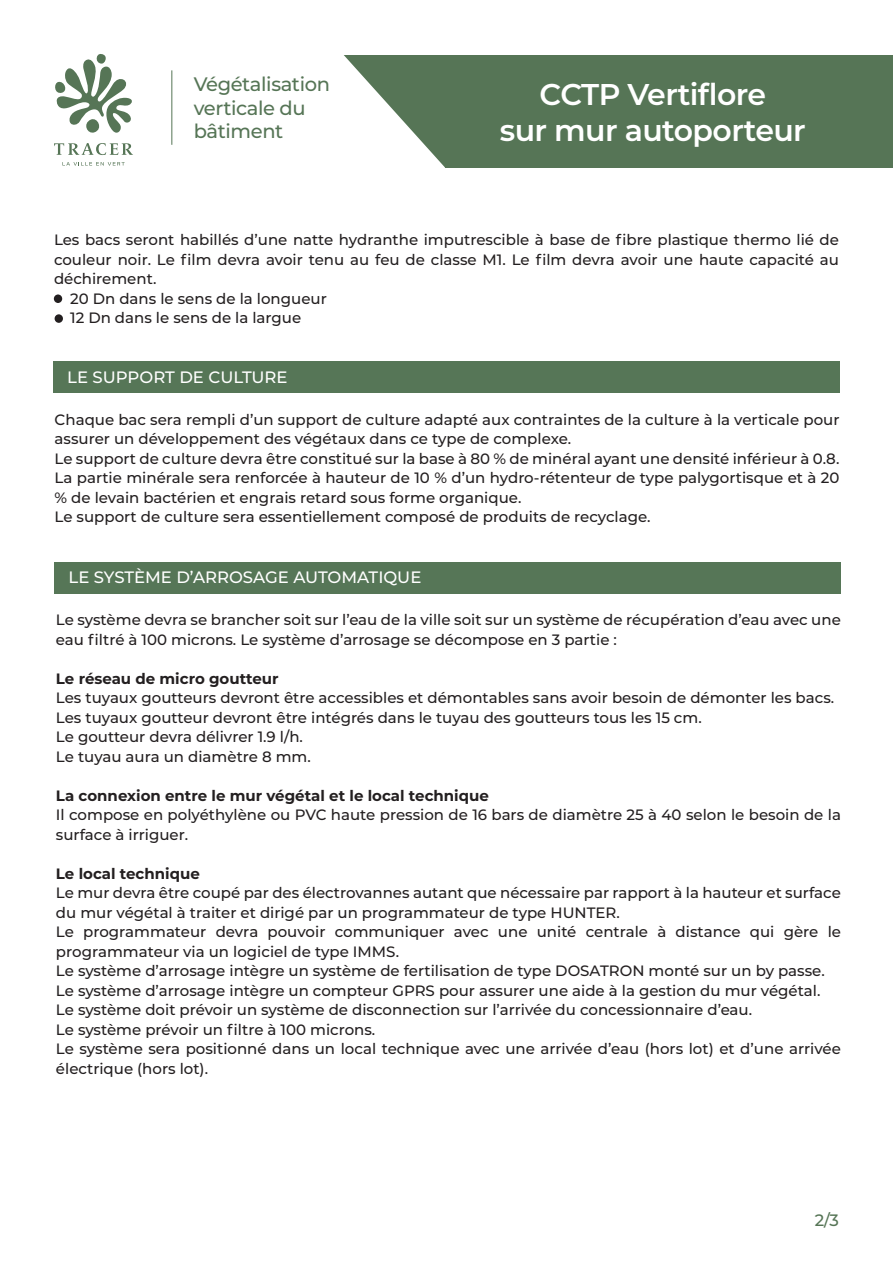
<style>
.page{position:relative;width:893px;height:1263px;background:#fff}
.page>*{position:absolute;margin:0;border:0;box-sizing:border-box;transform-origin:0 0}
.t1{font:600 30px/36px "Montserrat";letter-spacing:-.02em;color:#fff;text-align:center}
.t2{font:500 19.5px/23.4px "Montserrat";letter-spacing:-.02em;color:#567556}
.t3{font:500 16.5px "Montserrat";color:#fff}
.t4{font:500 16.5px "Montserrat";color:#567556}
.t5{font:500 15px/19.5px "Montserrat";color:#231f20}
.t6{font:700 15px "Montserrat";color:#231f20}
</style>
<div class="page">
<div style="left:445px;top:54px;width:448px;height:114px;background:#567556"></div>
<svg style="left:344px;top:54px;width:176px;height:114px"></svg>
<svg style="left:54px;top:143px;width:79px;height:12px"></svg>
<svg style="left:55px;top:54px;width:77px;height:79px"></svg>
<svg style="left:62px;top:162px;width:63px;height:4px"></svg>
<hr style="left:171px;top:70px;width:1px;height:75px;background:#567556">
<div style="left:53px;top:361px;width:787px;height:32px;background:#567657"></div>
<div style="left:55px;top:562px;width:786px;height:31px;background:#567657"></div>
<div style="left:54px;top:294px;width:8px;height:9px;background:#231f20;border-radius:50%"></div>
<div style="left:55px;top:314px;width:8px;height:9px;background:#231f20;border-radius:50%"></div>
<h2 class="t2" style="left:194px;top:72px;width:138px">Végétalisation verticale du bâtiment</h2>
<h1 class="t1" style="left:500px;top:75px;width:307px">CCTP Vertiflore<br>sur mur autoporteur</h1>
<p class="t5" style="left:54px;top:230px;width:786px">Les bacs seront habillés d’une natte hydranthe imputrescible à base de fibre plastique thermo lié de</p>
<p class="t5" style="left:54px;top:249px;width:786px">couleur noir. Le film devra avoir tenu au feu de classe M1. Le film devra avoir une haute capacité au</p>
<p class="t5" style="left:54px;top:269px;width:104px">déchirement.</p>
<p class="t5" style="left:70px;top:288px;width:258px">20 Dn dans le sens de la longueur</p>
<p class="t5" style="left:70px;top:308px;width:233px">12 Dn dans le sens de la largue</p>
<p class="t3" style="left:67px;top:365px;width:222px">LE SUPPORT DE CULTURE</p>
<p class="t5" style="left:55px;top:409px;width:786px">Chaque bac sera rempli d’un support de culture adapté aux contraintes de la culture à la verticale pour assurer un développement des végétaux dans ce type de complexe.<br>Le support de culture devra être constitué sur la base à 80 % de minéral ayant une densité inférieur à 0.8.<br>La partie minérale sera renforcée à hauteur de 10 % d’un hydro-rétenteur de type palygortisque et à 20 % de levain bactérien et engrais retard sous forme organique.<br>Le support de culture sera essentiellement composé de produits de recyclage.</p>
<p class="t3" style="left:69px;top:566px;width:354px">LE SYSTÈME D’ARROSAGE AUTOMATIQUE</p>
<p class="t5" style="left:56px;top:609px;width:786px">Le système devra se brancher soit sur l’eau de la ville soit sur un système de récupération d’eau avec une eau filtré à 100 microns. Le système d’arrosage se décompose en 3 partie :</p>
<p class="t6" style="left:56px;top:668px;width:224px">Le réseau de micro goutteur</p>
<p class="t5" style="left:56px;top:687px;width:780px">Les tuyaux goutteurs devront être accessibles et démontables sans avoir besoin de démonter les bacs.<br>Les tuyaux goutteur devront être intégrés dans le tuyau des goutteurs tous les 15 cm.<br>Le goutteur devra délivrer 1.9 l/h.<br>Le tuyau aura un diamètre 8 mm.</p>
<p class="t6" style="left:56px;top:785px;width:434px">La connexion entre le mur végétal et le local technique</p>
<p class="t5" style="left:56px;top:804px;width:786px">Il compose en polyéthylène ou PVC haute pression de 16 bars de diamètre 25 à 40 selon le besoin de la surface à irriguer.</p>
<p class="t6" style="left:56px;top:863px;width:145px">Le local technique</p>
<p class="t5" style="left:56px;top:882px;width:786px">Le mur devra être coupé par des électrovannes autant que nécessaire par rapport à la hauteur et surface du mur végétal à traiter et dirigé par un programmateur de type HUNTER.<br>Le programmateur devra pouvoir communiquer avec une unité centrale à distance qui gère le programmateur via un logiciel de type IMMS.<br>Le système d’arrosage intègre un système de fertilisation de type DOSATRON monté sur un by passe.<br>Le système d’arrosage intègre un compteur GPRS pour assurer une aide à la gestion du mur végétal.<br>Le système doit prévoir un système de disconnection sur l’arrivée du concessionnaire d’eau.<br>Le système prévoir un filtre à 100 microns.<br>Le système sera positionné dans un local technique avec une arrivée d’eau (hors lot) et d’une arrivée électrique (hors lot).</p>
<p class="t4" style="left:815px;top:1208px;width:26px">2/3</p>
</div>
